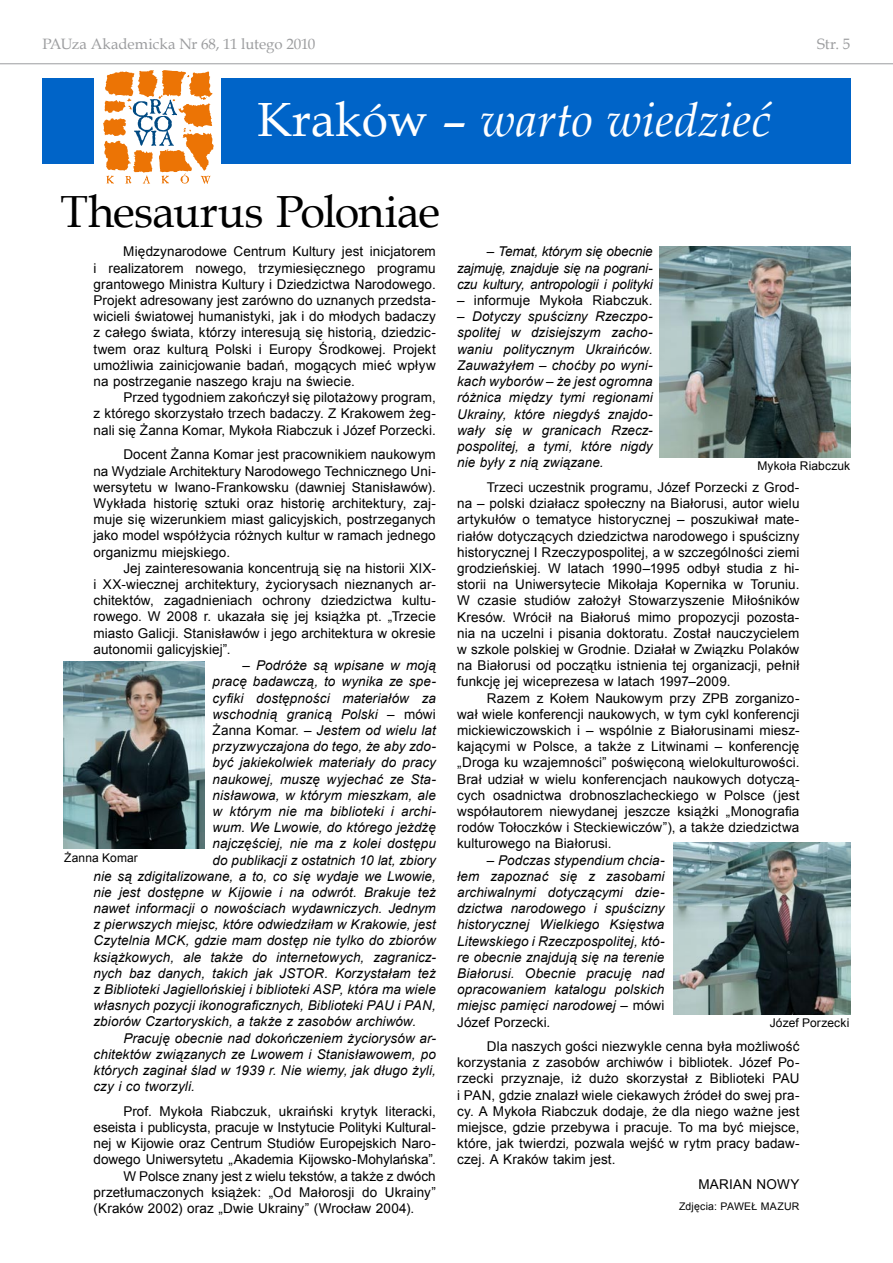
<style>
.page{position:relative;width:893px;height:1263px;background:#fff}
.page>*{position:absolute;margin:0;border:0;box-sizing:border-box;transform-origin:0 0}
.t1{font:italic 48px "Book Antiqua";color:#fff}
.t2{font:45px "Book Antiqua";letter-spacing:-.015em;color:#000}
.t3{font:15px "Book Antiqua";letter-spacing:-.005em;color:#9c9d9f}
.t4{font:13.5px/16.2px "Arial";letter-spacing:.005em;color:#000;text-align:justify}
.t5{font:italic 13.5px/16.2px "Arial";letter-spacing:.005em;color:#000;text-align:justify}
.t6{font:12px "Arial";letter-spacing:.01em;color:#000}
.t7{font:10.5px "Arial";letter-spacing:.02em;color:#000}
.s1{font-style:normal}
.s2{font-style:italic}
</style>
<div class="page">
<hr style="left:0;top:63px;width:893px;height:1px;background:#9c9d9f">
<div style="left:221px;top:79px;width:629px;height:85px;background:#0064c8"></div>
<div style="left:43px;top:79px;width:51px;height:85px;background:#0064c8"></div>
<svg style="left:103px;top:70px;width:111px;height:114px"></svg>
<img style="left:64px;top:661px;width:140px;height:187px">
<img style="left:674px;top:842px;width:176px;height:172px">
<img style="left:659px;top:247px;width:191px;height:210px">
<p class="t3" style="left:43px;top:34px;width:274px">PAUza Akademicka Nr 68, 11 lutego 2010</p>
<p class="t3" style="left:817px;top:34px;width:35px">Str. 5</p>
<h1 class="t1" style="left:257px;top:86px;width:515px"><span class="s1">Kraków –</span> warto wiedzieć</h1>
<h2 class="t2" style="left:61px;top:181px;width:381px">Thesaurus Poloniae</h2>
<p class="t4" style="left:94px;top:244px;width:344px;text-indent:30px">Międzynarodowe Centrum Kultury jest inicjatorem i realizatorem nowego, trzymiesięcznego programu grantowego Ministra Kultury i Dziedzictwa Narodowego.<br>Projekt adresowany jest zarówno do uznanych przedsta&shy;wicieli światowej humanistyki, jak i do młodych badaczy z całego świata, którzy interesują się historią, dziedzic&shy;twem oraz kulturą Polski i Europy Środkowej. Projekt umożliwia zainicjowanie badań, mogących mieć wpływ na postrzeganie naszego kraju na świecie.</p>
<p class="t4" style="left:94px;top:390px;width:344px;text-indent:30px">Przed tygodniem zakończył się pilotażowy program, z którego skorzystało trzech badaczy. Z Krakowem żeg&shy;nali się Żanna Komar, Mykoła Riabczuk i Józef Porzecki.</p>
<p class="t4" style="left:94px;top:447px;width:344px;text-indent:30px">Docent Żanna Komar jest pracownikiem naukowym na Wydziale Architektury Narodowego Technicznego Uni&shy;wersytetu w Iwano-Frankowsku (dawniej Stanisławów).<br>Wykłada historię sztuki oraz historię architektury, zaj&shy;muje się wizerunkiem miast galicyjskich, postrzeganych jako model współżycia różnych kultur w ramach jednego organizmu miejskiego.</p>
<p class="t4" style="left:94px;top:560px;width:344px;text-indent:30px">Jej zainteresowania koncentrują się na historii XIX&shy;i XX-wiecznej architektury, życiorysach nieznanych ar&shy;chitektów, zagadnieniach ochrony dziedzictwa kultu&shy;rowego. W 2008 r. ukazała się jej książka pt. „Trzecie miasto Galicji. Stanisławów i jego architektura w okresie autonomii galicyjskiej”.</p>
<p class="t5" style="left:242px;top:658px;width:195px"><span class="s1">–</span> Podróże są wpisane w moją</p>
<p class="t5" style="left:213px;top:674px;width:225px">pracę badawczą, to wynika ze spe-</p>
<p class="t5" style="left:213px;top:690px;width:225px">cyfiki dostępności materiałów za</p>
<p class="t5" style="left:213px;top:706px;width:225px">wschodnią granicą Polski – <span class="s1">mówi</span></p>
<p class="t5" style="left:213px;top:722px;width:225px"><span class="s1">Żanna Komar</span>. – Jestem od wielu lat</p>
<p class="t5" style="left:213px;top:739px;width:225px">przyzwyczajona do tego, że aby zdo-</p>
<p class="t5" style="left:213px;top:755px;width:225px">być jakiekolwiek materiały do pracy</p>
<p class="t5" style="left:213px;top:771px;width:225px">naukowej, muszę wyjechać ze Sta-</p>
<p class="t5" style="left:213px;top:787px;width:225px">nisławowa, w którym mieszkam, ale</p>
<p class="t5" style="left:213px;top:803px;width:225px">w którym nie ma biblioteki i archi-</p>
<p class="t5" style="left:213px;top:820px;width:225px">wum. We Lwowie, do którego jeżdżę</p>
<p class="t5" style="left:213px;top:836px;width:225px">najczęściej, nie ma z kolei dostępu</p>
<p class="t5" style="left:213px;top:852px;width:225px">do publikacji z ostatnich 10 lat, zbiory</p>
<p class="t5" style="left:94px;top:868px;width:344px">nie są zdigitalizowane, a to, co się wydaje we Lwowie,</p>
<p class="t5" style="left:94px;top:884px;width:344px">nie jest dostępne w Kijowie i na odwrót. Brakuje też</p>
<p class="t5" style="left:94px;top:900px;width:344px">nawet informacji o nowościach wydawniczych. Jednym</p>
<p class="t5" style="left:94px;top:916px;width:344px">z pierwszych miejsc, które odwiedziłam w Krakowie, jest</p>
<p class="t5" style="left:94px;top:933px;width:344px">Czytelnia MCK, gdzie mam dostęp nie tylko do zbiorów</p>
<p class="t5" style="left:94px;top:949px;width:344px">książkowych, ale także do internetowych, zagranicz-</p>
<p class="t5" style="left:94px;top:965px;width:344px">nych baz danych, takich jak JSTOR. Korzystałam też</p>
<p class="t5" style="left:94px;top:981px;width:344px">z Biblioteki Jagiellońskiej i biblioteki ASP, która ma wiele</p>
<p class="t5" style="left:94px;top:997px;width:344px">własnych pozycji ikonograficznych, Biblioteki PAU i PAN,</p>
<p class="t5" style="left:94px;top:1014px;width:324px">zbiorów Czartoryskich, a także z zasobów archiwów.</p>
<p class="t5" style="left:123px;top:1030px;width:314px">Pracuję obecnie nad dokończeniem życiorysów ar-</p>
<p class="t5" style="left:94px;top:1046px;width:344px">chitektów związanych ze Lwowem i Stanisławowem, po</p>
<p class="t5" style="left:94px;top:1062px;width:344px">których zaginał ślad w 1939 r. Nie wiemy, jak długo żyli,</p>
<p class="t5" style="left:94px;top:1078px;width:103px">czy i co tworzyli.</p>
<p class="t4" style="left:123px;top:1103px;width:314px">Prof. Mykoła Riabczuk, ukraiński krytyk literacki,</p>
<p class="t4" style="left:94px;top:1119px;width:344px">eseista i publicysta, pracuje w Instytucie Polityki Kultural-</p>
<p class="t4" style="left:94px;top:1135px;width:344px">nej w Kijowie oraz Centrum Studiów Europejskich Naro-</p>
<p class="t4" style="left:94px;top:1152px;width:344px">dowego Uniwersytetu „Akademia Kijowsko-Mohylańska”.</p>
<p class="t4" style="left:123px;top:1168px;width:314px">W Polsce znany jest z wielu tekstów, a także z dwóch</p>
<p class="t4" style="left:94px;top:1184px;width:344px">przetłumaczonych książek: „Od Małorosji do Ukrainy”</p>
<p class="t4" style="left:94px;top:1200px;width:322px">(Kraków 2002) oraz „Dwie Ukrainy” (Wrocław 2004).</p>
<p class="t6" style="left:64px;top:850px;width:75px">Żanna Komar</p>
<p class="t5" style="left:457px;top:244px;width:197px;text-indent:30px">– Temat, którym się obecnie zajmuję, znajduje się na pograni&shy;czu kultury, antropologii i polityki</p>
<p class="t4" style="left:457px;top:292px;width:197px"><span class="s2">–</span> informuje Mykoła Riabczuk<span class="s2">.</span></p>
<p class="t5" style="left:457px;top:309px;width:197px">– Dotyczy spuścizny Rzeczpo&shy;spolitej w dzisiejszym zacho&shy;waniu politycznym Ukraińców.<br>Zauważyłem – choćby po wyni&shy;kach wyborów – że jest ogromna różnica między tymi regionami Ukrainy, które niegdyś znajdo&shy;wały się w granicach Rzecz&shy;pospolitej, a tymi, które nigdy nie były z nią związane.</p>
<p class="t4" style="left:457px;top:479px;width:344px;text-indent:30px">Trzeci uczestnik programu, Józef Porzecki z Grod&shy;na – polski działacz społeczny na Białorusi, autor wielu artykułów o tematyce historycznej – poszukiwał mate&shy;riałów dotyczących dziedzictwa narodowego i spuścizny historycznej I Rzeczypospolitej, a w szczególności ziemi grodzieńskiej. W latach 1990–1995 odbył studia z hi&shy;storii na Uniwersytecie Mikołaja Kopernika w Toruniu.<br>W czasie studiów założył Stowarzyszenie Miłośników Kresów. Wrócił na Białoruś mimo propozycji pozosta&shy;nia na uczelni i pisania doktoratu. Został nauczycielem w szkole polskiej w Grodnie. Działał w Związku Polaków na Białorusi od początku istnienia tej organizacji, pełnił funkcję jej wiceprezesa w latach 1997–2009.</p>
<p class="t4" style="left:457px;top:690px;width:344px;text-indent:30px">Razem z Kołem Naukowym przy ZPB zorganizo&shy;wał wiele konferencji naukowych, w tym cykl konferencji mickiewiczowskich i – wspólnie z Białorusinami miesz&shy;kającymi w Polsce, a także z Litwinami – konferencję „Droga ku wzajemności” poświęconą wielokulturowości.<br>Brał udział w wielu konferencjach naukowych dotyczą&shy;cych osadnictwa drobnoszlacheckiego w Polsce (jest współautorem niewydanej jeszcze książki „Monografia rodów Tołoczków i Steckiewiczów”), a także dziedzictwa kulturowego na Białorusi.</p>
<p class="t5" style="left:457px;top:852px;width:209px;text-indent:30px">– Podczas stypendium chcia&shy;łem zapoznać się z zasobami archiwalnymi dotyczącymi dzie&shy;dzictwa narodowego i spuścizny historycznej Wielkiego Księstwa Litewskiego i Rzeczpospolitej, któ&shy;re obecnie znajdują się na terenie Białorusi. Obecnie pracuję nad opracowaniem katalogu polskich miejsc pamięci narodowej – <span class="s1">mówi Józef Porzecki</span>.</p>
<p class="t4" style="left:457px;top:1038px;width:344px;text-indent:30px">Dla naszych gości niezwykle cenna była możliwość korzystania z zasobów archiwów i bibliotek. Józef Po&shy;rzecki przyznaje, iż dużo skorzystał z Biblioteki PAU i PAN, gdzie znalazł wiele ciekawych źródeł do swej pra&shy;cy. A Mykoła Riabczuk dodaje, że dla niego ważne jest miejsce, gdzie przebywa i pracuje. To ma być miejsce, które, jak twierdzi<span class="s2">,</span> pozwala wejść w rytm pracy badaw&shy;czej. A Kraków takim jest.</p>
<p class="t4" style="left:698px;top:1176px;width:21px">Marian</p>
<p class="t4" style="left:757px;top:1176px;width:12px">now</p>
<p class="t4" style="left:790px;top:1176px;width:11px">y</p>
<p class="t7" style="left:679px;top:1200px;width:57px">Zdjęcia: Pawe</p>
<p class="t7" style="left:751px;top:1200px;width:27px">ł Mazur</p>
<p class="t6" style="left:757px;top:458px;width:94px">Mykoła Riabczuk</p>
<p class="t6" style="left:770px;top:1015px;width:81px">Józef Porzecki</p>
</div>
